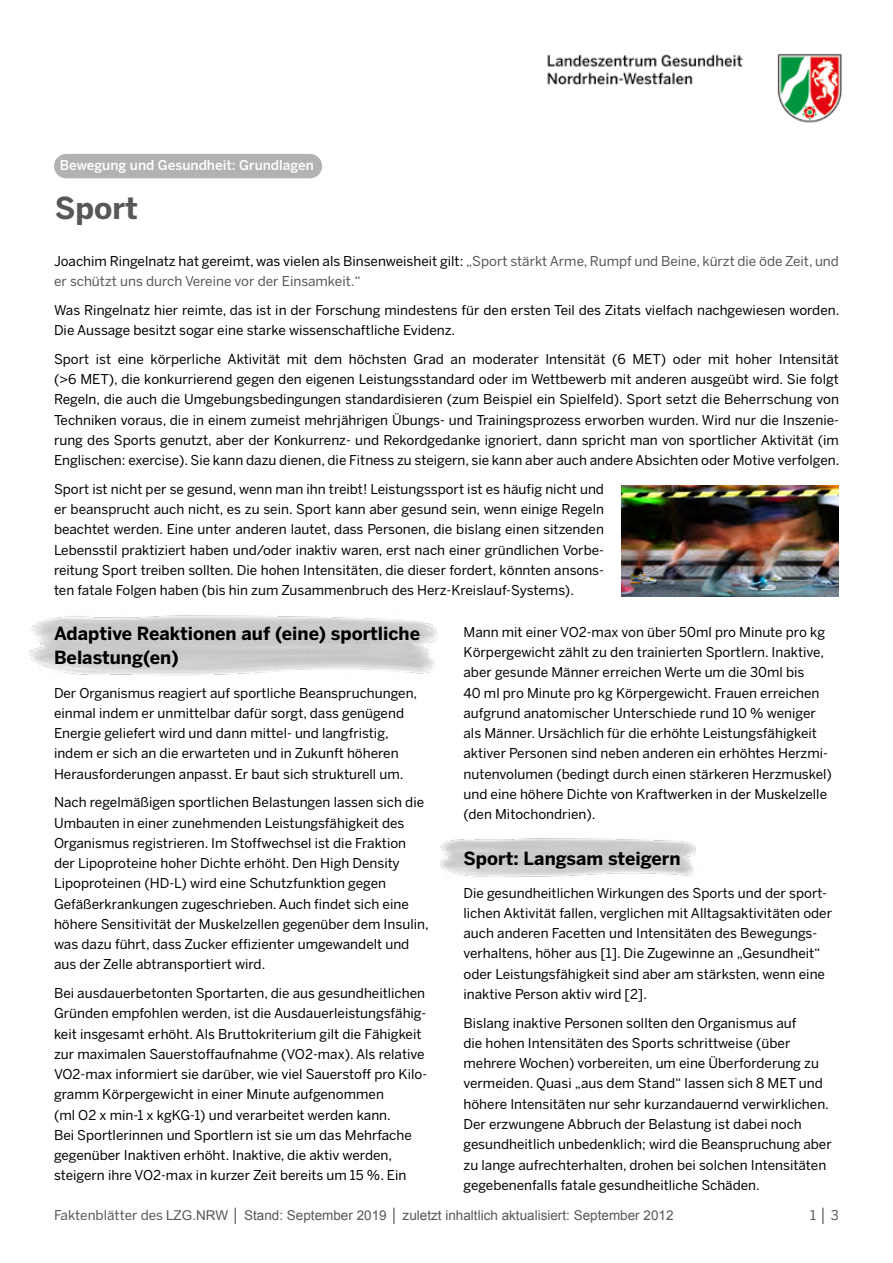
<style>
.page{position:relative;width:893px;height:1263px;background:#fff}
.page>*{position:absolute;margin:0;border:0;box-sizing:border-box;transform-origin:0 0}
.t1{font:700 30px "Benton Sans";color:#575756}
.t2{font:700 18px/24px "Benton Sans";color:#000}
.t3{font:13.5px/20.2px "Benton Sans";color:#000}
.t4{font:13.5px/20.2px "Benton Sans";color:#575756}
.t5{font:13.5px "Arial";color:#575756}
.t6{font:500 13.5px "Benton Sans";color:#fff}
.s1{color:#000}
.s2{font-family:"Arial"}
.s3{font-family:"Benton Sans"}
</style>
<div class="page">
<img style="left:440px;top:838px;width:256px;height:39px">
<div style="left:54px;top:154px;width:268px;height:24px;background:#b3b2b2;border-radius:12px"></div>
<img style="left:547px;top:53px;width:295px;height:70px">
<img style="left:621px;top:486px;width:218px;height:111px">
<p class="t6" style="left:60px;top:157px;width:256px">Bewegung und Gesundheit: Grundlagen</p>
<p class="t1" style="left:55px;top:190px;width:85px">Sport</p>
<p class="t4" style="left:54px;top:251px;width:786px"><span class="s1">Joachim Ringelnatz hat gereimt, was vielen als Binsenweisheit gilt:</span> „Sport stärkt Arme, Rumpf und Beine, kürzt die öde Zeit, und er schützt uns durch Vereine vor der Einsamkeit.“</p>
<p class="t3" style="left:54px;top:300px;width:787px">Was Ringelnatz hier reimte, das ist in der Forschung mindestens für den ersten Teil des Zitats vielfach nachgewiesen worden.<br>Die Aussage besitzt sogar eine starke wissenschaftliche Evidenz.</p>
<p class="t3" style="left:54px;top:349px;width:787px;text-align:justify">Sport ist eine körperliche Aktivität mit dem höchsten Grad an moderater Intensität (6 MET) oder mit hoher Intensität (&gt;6 MET), die konkurrierend gegen den eigenen Leistungsstandard oder im Wettbewerb mit anderen ausgeübt wird. Sie folgt Regeln, die auch die Umgebungsbedingungen standardisieren (zum Beispiel ein Spielfeld). Sport setzt die Beherrschung von Techniken voraus, die in einem zumeist mehrjährigen Übungs- und Trainingsprozess erworben wurden. Wird nur die Inszenie&shy;rung des Sports genutzt, aber der Konkurrenz- und Rekordgedanke ignoriert, dann spricht man von sportlicher Aktivität (im Englischen: exercise). Sie kann dazu dienen, die Fitness zu steigern, sie kann aber auch andere Absichten oder Motive verfolgen.</p>
<p class="t3" style="left:54px;top:479px;width:551px;text-align:justify">Sport ist nicht per se gesund, wenn man ihn treibt! Leistungssport ist es häufig nicht und er beansprucht auch nicht, es zu sein. Sport kann aber gesund sein, wenn einige Regeln beachtet werden. Eine unter anderen lautet, dass Personen, die bislang einen sitzenden Lebensstil praktiziert haben und/oder inaktiv waren, erst nach einer gründlichen Vorbe&shy;reitung Sport treiben sollten. Die hohen Intensitäten, die dieser fordert, könnten ansons&shy;ten fatale Folgen haben (bis hin zum Zusammenbruch des Herz-Kreislauf-Systems).</p>
<p class="t2" style="left:54px;top:622px;width:368px">Adaptive Reaktionen auf (eine) sportliche<br>Belastung(en)</p>
<p class="t3" style="left:54px;top:682px;width:365px">Der Organismus reagiert auf sportliche Beanspruchungen, einmal indem er unmittelbar dafür sorgt, dass genügend Energie geliefert wird und dann mittel- und langfristig, indem er sich an die erwarteten und in Zukunft höheren Herausforderungen anpasst. Er baut sich strukturell um.</p>
<p class="t3" style="left:54px;top:792px;width:376px">Nach regelmäßigen sportlichen Belastungen lassen sich die Umbauten in einer zunehmenden Leistungsfähigkeit des Organismus registrieren. Im Stoffwechsel ist die Fraktion der Lipoproteine hoher Dichte erhöht. Den High Density Lipoproteinen (HD-L) wird eine Schutzfunktion gegen Gefäßerkrankungen zugeschrieben. Auch findet sich eine höhere Sensitivität der Muskelzellen gegenüber dem Insulin, was dazu führt, dass Zucker effizienter umgewandelt und aus der Zelle abtransportiert wird.</p>
<p class="t3" style="left:54px;top:983px;width:375px">Bei ausdauerbetonten Sportarten, die aus gesundheitlichen Gründen empfohlen werden, ist die Ausdauerleistungsfähig&shy;keit insgesamt erhöht. Als Bruttokriterium gilt die Fähigkeit zur maximalen Sauerstoffaufnahme (VO2-max). Als relative VO2-max informiert sie darüber, wie viel Sauerstoff pro Kilo&shy;gramm Körpergewicht in einer Minute aufgenommen<br>(ml O2 x min-1 x kgKG-1) und verarbeitet werden kann.<br>Bei Sportlerinnen und Sportlern ist sie um das Mehrfache gegenüber Inaktiven erhöht. Inaktive, die aktiv werden, steigern ihre VO2-max in kurzer Zeit bereits um 15 %. Ein</p>
<p class="t4" style="left:810px;top:1204px;width:30px">1 <span class="s2">│</span> 3</p>
<p class="t3" style="left:463px;top:622px;width:370px">Mann mit einer VO2-max von über 50ml pro Minute pro kg Körpergewicht zählt zu den trainierten Sportlern. Inaktive, aber gesunde Männer erreichen Werte um die 30ml bis<br>40 ml pro Minute pro kg Körpergewicht. Frauen erreichen aufgrund anatomischer Unterschiede rund 10 % weniger als Männer. Ursächlich für die erhöhte Leistungsfähigkeit aktiver Personen sind neben anderen ein erhöhtes Herzmi&shy;nutenvolumen (bedingt durch einen stärkeren Herzmuskel) und eine höhere Dichte von Kraftwerken in der Muskelzelle (den Mitochondrien).</p>
<p class="t2" style="left:463px;top:846px;width:219px">Sport: Langsam steigern</p>
<p class="t3" style="left:463px;top:882px;width:370px">Die gesundheitlichen Wirkungen des Sports und der sport&shy;lichen Aktivität fallen, verglichen mit Alltagsaktivitäten oder auch anderen Facetten und Intensitäten des Bewegungs&shy;verhaltens, höher aus [1]. Die Zugewinne an „Gesundheit“ oder Leistungsfähigkeit sind aber am stärksten, wenn eine inaktive Person aktiv wird [2].</p>
<p class="t3" style="left:463px;top:1012px;width:370px">Bislang inaktive Personen sollten den Organismus auf<br>die hohen Intensitäten des Sports schrittweise (über mehrere Wochen) vorbereiten, um eine Überforderung zu vermeiden. Quasi „aus dem Stand“ lassen sich 8 MET und höhere Intensitäten nur sehr kurzandauernd verwirklichen.<br>Der erzwungene Abbruch der Belastung ist dabei noch gesundheitlich unbedenklich; wird die Beanspruchung aber zu lange aufrechterhalten, drohen bei solchen Intensitäten gegebenenfalls fatale gesundheitliche Schäden.</p>
<p class="t5" style="left:54px;top:1206px;width:621px"><span class="s3">Faktenblätter des</span> LZG.NRW │ Stand: September 2019 │ zuletzt inhaltlich aktualisiert: September 2012</p>
</div>
